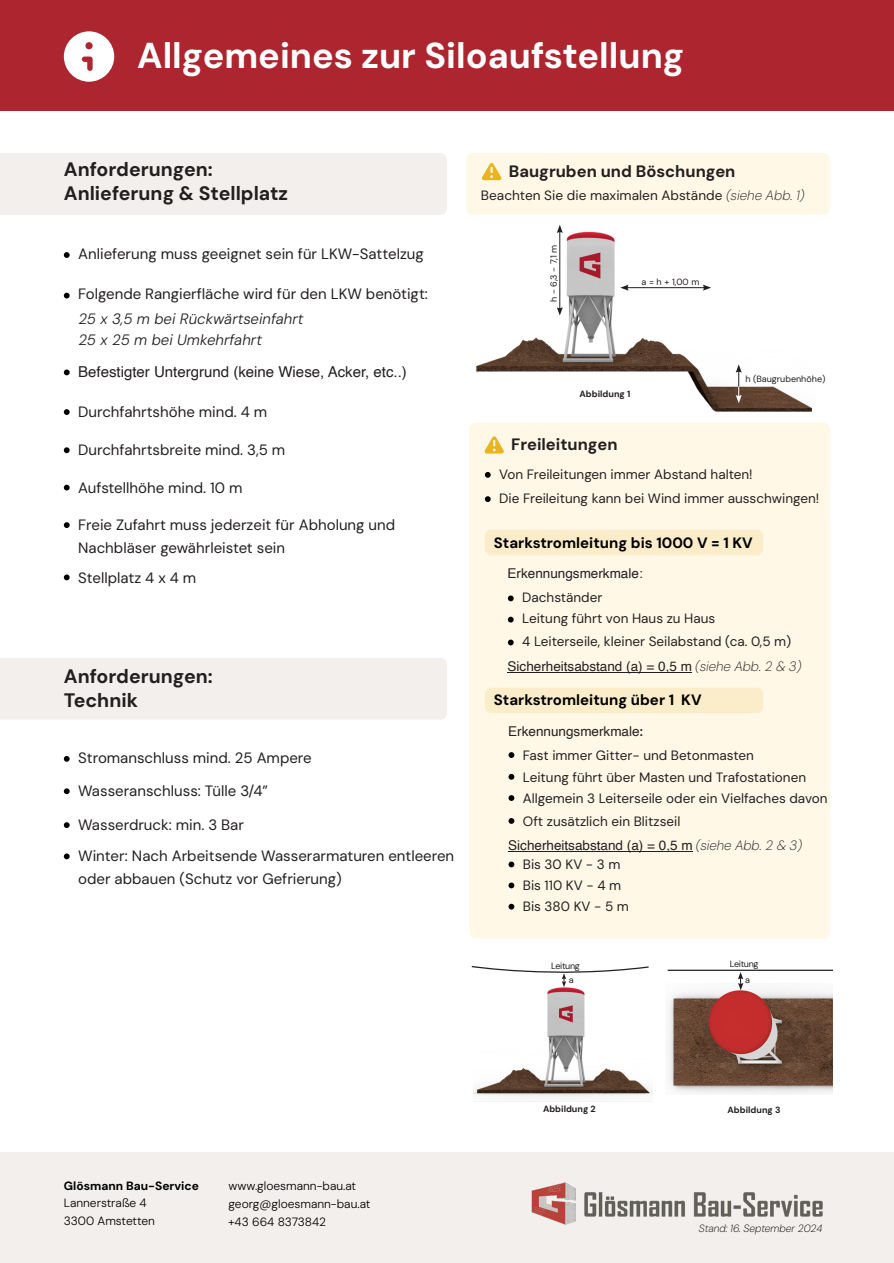
<style>
.page{position:relative;width:894px;height:1263px;background:#fff}
.page>*{position:absolute;margin:0;border:0;box-sizing:border-box;transform-origin:0 0}
.t1{font:700 36px "DM Sans";color:#fff}
.t2{font:700 19.5px "DM Sans";color:#231f20}
.t3{font:700 16.5px "DM Sans";color:#231f20}
.t4{font:15px "DM Sans";color:#231f20}
.t5{font:700 15px "DM Sans";color:#000}
.t6{font:italic 300 15px "DM Sans";color:#231f20}
.t7{font:15px "Helvetica";color:#231f20}
.t8{font:13.5px "DM Sans";color:#231f20}
.t9{font:13.5px "Helvetica";color:#231f20}
.t10{font:300 12px "DM Sans";color:#000}
.t11{font:700 12px "DM Sans";color:#000}
.t12{font:italic 200 10.5px "DM Sans";color:#000}
.t13{font:9px "DM Sans";color:#231f20}
.t14{font:700 9px "DM Sans";color:#231f20}
.t15{font:9px "DM Sans";letter-spacing:-.04em;color:#231f20}
.s1{font-weight:200;font-style:italic}
.s2{font-family:"DM Sans";font-weight:200;font-style:italic}
.s3{font-family:"DM Sans";font-weight:600}
</style>
<div class="page">
<img style="left:476px;top:231px;width:337px;height:181px">
<hr style="left:626px;top:287px;width:78px;height:1px;background:#231f20">
<svg style="left:620px;top:285px;width:8px;height:6px"></svg>
<svg style="left:702px;top:285px;width:9px;height:6px"></svg>
<svg style="left:735px;top:364px;width:6px;height:39px"></svg>
<hr style="left:559px;top:231px;width:1px;height:78px;background:#231f20">
<svg style="left:556px;top:307px;width:6px;height:8px"></svg>
<svg style="left:556px;top:225px;width:6px;height:8px"></svg>
<div style="left:0;top:0;width:893px;height:111px;background:#ad252f"></div>
<div style="left:0;top:1152px;width:893px;height:111px;background:#f2efed"></div>
<img style="left:531px;top:1182px;width:292px;height:43px">
<svg style="left:64px;top:31px;width:50px;height:51px"></svg>
<div style="left:0;top:153px;width:446px;height:62px;background:#f2efed"></div>
<div style="left:469px;top:423px;width:360px;height:516px;background:#fff8e7;border-radius:7px"></div>
<svg style="left:484px;top:472px;width:6px;height:6px"></svg>
<svg style="left:484px;top:496px;width:6px;height:6px"></svg>
<svg style="left:484px;top:436px;width:19px;height:18px"></svg>
<div style="left:484px;top:530px;width:279px;height:25px;background:#fbedc9;border-radius:6px"></div>
<div style="left:484px;top:688px;width:279px;height:25px;background:#fbedc9;border-radius:6px"></div>
<hr style="left:508px;top:851px;width:184px;height:1px;background:#231f20">
<svg style="left:508px;top:752px;width:6px;height:6px"></svg>
<svg style="left:508px;top:861px;width:6px;height:6px"></svg>
<svg style="left:508px;top:882px;width:6px;height:6px"></svg>
<svg style="left:508px;top:904px;width:6px;height:6px"></svg>
<svg style="left:508px;top:774px;width:6px;height:6px"></svg>
<svg style="left:508px;top:795px;width:6px;height:6px"></svg>
<svg style="left:508px;top:818px;width:6px;height:6px"></svg>
<hr style="left:507px;top:672px;width:184px;height:1px;background:#231f20">
<svg style="left:507px;top:595px;width:6px;height:6px"></svg>
<svg style="left:507px;top:617px;width:6px;height:5px"></svg>
<svg style="left:507px;top:640px;width:6px;height:5px"></svg>
<div style="left:0;top:658px;width:446px;height:62px;background:#f2efed"></div>
<svg style="left:64px;top:756px;width:6px;height:6px"></svg>
<svg style="left:64px;top:788px;width:6px;height:6px"></svg>
<svg style="left:64px;top:822px;width:6px;height:6px"></svg>
<svg style="left:64px;top:853px;width:6px;height:6px"></svg>
<div style="left:466px;top:153px;width:363px;height:62px;background:#fff8e7;border-radius:6px"></div>
<svg style="left:482px;top:163px;width:19px;height:17px"></svg>
<svg style="left:64px;top:522px;width:6px;height:6px"></svg>
<svg style="left:64px;top:574px;width:6px;height:6px"></svg>
<svg style="left:64px;top:252px;width:6px;height:6px"></svg>
<svg style="left:64px;top:293px;width:6px;height:5px"></svg>
<svg style="left:64px;top:369px;width:6px;height:6px"></svg>
<svg style="left:64px;top:409px;width:6px;height:6px"></svg>
<svg style="left:64px;top:447px;width:6px;height:6px"></svg>
<svg style="left:64px;top:485px;width:6px;height:5px"></svg>
<img style="left:473px;top:987px;width:179px;height:115px">
<svg style="left:471px;top:966px;width:178px;height:21px"></svg>
<img style="left:668px;top:990px;width:164px;height:105px">
<svg style="left:738px;top:972px;width:5px;height:18px"></svg>
<hr style="left:667px;top:970px;width:165px;height:1px;background:#231f20">
<p class="t1" style="left:137px;top:32px;width:548px">Allgemeines zur Siloaufstellung</p>
<p class="t2" style="left:64px;top:157px;width:150px">Anforderungen:</p>
<p class="t2" style="left:64px;top:181px;width:226px">Anlieferung &amp; Stellplatz</p>
<p class="t4" style="left:78px;top:244px;width:347px">Anlieferung muss geeignet sein für LKW-Sattelzug</p>
<p class="t4" style="left:78px;top:284px;width:351px">Folgende Rangierfläche wird für den LKW benötigt:</p>
<p class="t6" style="left:78px;top:309px;width:226px">25 x 3,5 m bei Rückwärtseinfahrt</p>
<p class="t6" style="left:78px;top:330px;width:185px">25 x 25 m bei Umkehrfahrt</p>
<p class="t7" style="left:78px;top:365px;width:330px">Befestigter Untergrund (keine Wiese, Acker, etc..)</p>
<p class="t4" style="left:78px;top:403px;width:190px">Durchfahrtshöhe mind. 4 m</p>
<p class="t4" style="left:78px;top:440px;width:208px">Durchfahrtsbreite mind. 3,5 m</p>
<p class="t4" style="left:78px;top:478px;width:166px">Aufstellhöhe mind. 10 m</p>
<p class="t4" style="left:78px;top:516px;width:318px">Freie Zufahrt muss jederzeit für Abholung und</p>
<p class="t4" style="left:78px;top:538px;width:208px">Nachbläser gewährleistet sein</p>
<p class="t4" style="left:78px;top:568px;width:120px">Stellplatz 4 x 4 m</p>
<p class="t2" style="left:64px;top:664px;width:150px">Anforderungen:</p>
<p class="t2" style="left:64px;top:688px;width:76px">Technik</p>
<p class="t4" style="left:78px;top:748px;width:235px">Stromanschluss mind. 25 Ampere</p>
<p class="t4" style="left:78px;top:781px;width:191px">Wasseranschluss: Tülle 3/4”</p>
<p class="t4" style="left:78px;top:815px;width:167px">Wasserdruck: min. 3 Bar</p>
<p class="t4" style="left:78px;top:846px;width:377px">Winter: Nach Arbeitsende Wasserarmaturen entleeren</p>
<p class="t4" style="left:78px;top:869px;width:265px">oder abbauen (Schutz vor Gefrierung)</p>
<p class="t3" style="left:508px;top:160px;width:228px">Baugruben und Böschungen</p>
<p class="t8" style="left:480px;top:187px;width:325px">Beachten Sie die maximalen Abstände <span class="s1">(siehe Abb. 1)</span></p>
<p class="t13" style="left:547px;top:302px;width:58px;rotate:-90deg">h - 6,3 - 7,1 m</p>
<p class="t13" style="left:641px;top:276px;width:59px">a = h + 1,00 m</p>
<p class="t14" style="left:579px;top:388px;width:52px">Abbildung 1</p>
<p class="t13" style="left:745px;top:373px;width:81px">h (Baugrubenhöhe)</p>
<p class="t3" style="left:511px;top:434px;width:108px">Freileitungen</p>
<p class="t8" style="left:499px;top:465px;width:255px">Von Freileitungen immer Abstand halten!</p>
<p class="t8" style="left:499px;top:489px;width:321px">Die Freileitung kann bei Wind immer ausschwingen!</p>
<p class="t5" style="left:493px;top:533px;width:260px">Starkstromleitung bis 1000 V = 1 KV</p>
<p class="t9" style="left:507px;top:568px;width:137px">Erkennungsmerkmale:</p>
<p class="t8" style="left:522px;top:589px;width:82px">Dachständer</p>
<p class="t8" style="left:522px;top:610px;width:194px">Leitung führt von Haus zu Haus</p>
<p class="t8" style="left:522px;top:633px;width:270px">4 Leiterseile, kleiner Seilabstand (ca. 0,5 m)</p>
<p class="t9" style="left:507px;top:661px;width:295px">Sicherheitsabstand (a) = 0,5 m <span class="s2">(siehe Abb. 2 &amp; 3)</span></p>
<p class="t5" style="left:493px;top:690px;width:209px">Starkstromleitung über 1 KV</p>
<p class="t9" style="left:508px;top:725px;width:136px">Erkennungsmerkmale<span class="s3">:</span></p>
<p class="t8" style="left:522px;top:746px;width:232px">Fast immer Gitter- und Betonmasten</p>
<p class="t8" style="left:522px;top:768px;width:285px">Leitung führt über Masten und Trafostationen</p>
<p class="t8" style="left:522px;top:789px;width:306px">Allgemein 3 Leiterseile oder ein Vielfaches davon</p>
<p class="t8" style="left:522px;top:812px;width:159px">Oft zusätzlich ein Blitzseil</p>
<p class="t9" style="left:508px;top:840px;width:295px">Sicherheitsabstand (a) = 0,5 m <span class="s2">(siehe Abb. 2 &amp; 3)</span></p>
<p class="t8" style="left:522px;top:856px;width:99px">Bis 30 KV - 3 m</p>
<p class="t8" style="left:522px;top:877px;width:100px">Bis 110 KV - 4 m</p>
<p class="t8" style="left:522px;top:898px;width:108px">Bis 380 KV - 5 m</p>
<p class="t15" style="left:551px;top:960px;width:30px">Leitung</p>
<p class="t13" style="left:568px;top:974px;width:6px">a</p>
<p class="t15" style="left:729px;top:958px;width:30px">Leitung</p>
<p class="t13" style="left:745px;top:974px;width:6px">a</p>
<p class="t11" style="left:64px;top:1178px;width:137px">Glösmann Bau-Service</p>
<p class="t10" style="left:64px;top:1195px;width:84px">Lannerstraße 4</p>
<p class="t10" style="left:64px;top:1213px;width:93px">3300 Amstetten</p>
<p class="t10" style="left:228px;top:1178px;width:129px">www.gloesmann-bau.at</p>
<p class="t10" style="left:228px;top:1196px;width:143px">georg@gloesmann-bau.at</p>
<p class="t10" style="left:228px;top:1214px;width:99px">+43 664 8373842</p>
<p class="t14" style="left:543px;top:1103px;width:54px">Abbildung 2</p>
<p class="t14" style="left:727px;top:1104px;width:54px">Abbildung 3</p>
<p class="t12" style="left:698px;top:1222px;width:125px">Stand: 16. September 2024</p>
</div>
